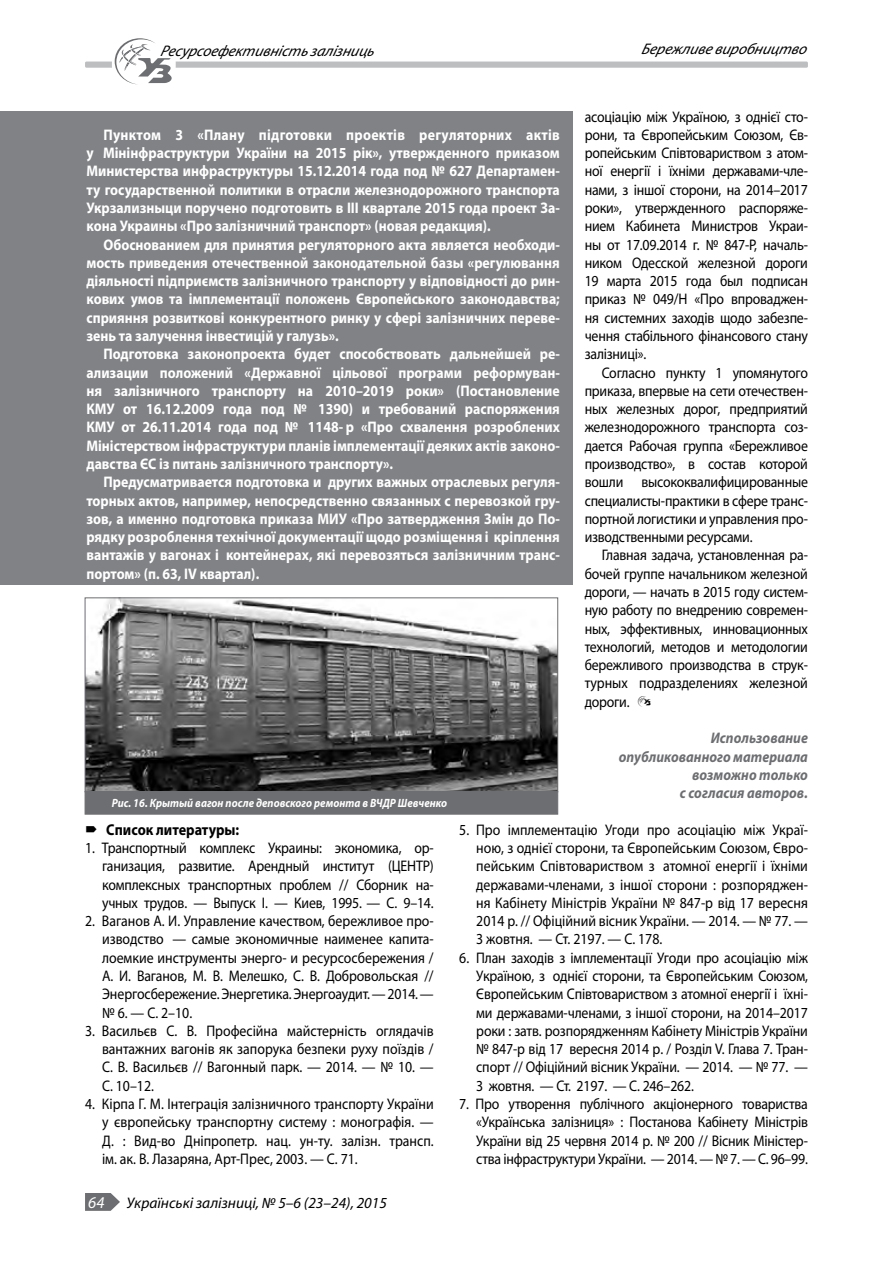
<style>
.page{position:relative;width:893px;height:1263px;background:#fff}
.page>*{position:absolute;margin:0;border:0;box-sizing:border-box;transform-origin:0 0}
.t1{font:italic 16.5px "Myriad Pro";color:#fff}
.t2{font:700 15.75px "Myriad Pro";color:#000;scale:.9 1}
.t3{font:15.3px/18.3px "Myriad Pro";letter-spacing:-.01em;color:#000;text-align:justify;scale:.9 1}
.t4{font:700 15.3px/18.3px "Myriad Pro";color:#fff;text-align:justify;scale:.9 1}
.t5{font:italic 15.3px "Myriad Pro";color:#000}
.t6{font:italic 700 15.3px/18.3px "Myriad Pro";color:#6d6e71;text-align:right;scale:.9 1}
.t7{font:italic 700 12px "Myriad Pro";color:#fff;scale:.9 1}
</style>
<div class="page">
<img style="left:87px;top:599px;width:469px;height:191px">
<div style="left:85px;top:597px;width:473px;height:195px;border:1px solid #6d6e71"></div>
<div style="left:85px;top:791px;width:473px;height:23px;background:#6d6e71"></div>
<div style="left:0;top:111px;width:572px;height:474px;background:#808285"></div>
<div style="left:85px;top:62px;width:723px;height:6px;background:#bcbec0;border-radius:2px"></div>
<div style="left:112px;top:60px;width:64px;height:9px;background:#fff;border-radius:2px"></div>
<svg style="left:115px;top:38px;width:57px;height:46px"></svg>
<svg style="left:85px;top:1193px;width:35px;height:18px"></svg>
<p class="t5" style="left:160px;top:41px;width:220px">Ресурсоефективністьзалізниць</p>
<p class="t5" style="left:641px;top:39px;width:171px">Бережливевиробництво</p>
<p class="t4" style="left:86px;top:125px;width:528px;text-indent:17px">Пунктом 3 «Плану підготовки проектів регуляторних актів у Мінінфраструктури України на 2015 рік», утвержденного приказом Министерства инфраструктуры 15.12.2014 года под № 627 Департамен&shy;ту государственной политики в отрасли железнодорожного транспорта Укрзализныци поручено подготовить в ІІІ квартале 2015 года проект За&shy;кона Украины «Про залізничний транспорт» (новая редакция).</p>
<p class="t4" style="left:86px;top:235px;width:527px;text-indent:17px">Обоснованием для принятия регуляторного акта является необходи&shy;мость приведения отечественной законодательной базы «регулювання діяльності підприємств залізничного транспорту у відповідності до рин&shy;кових умов та імплементації положень Європейського законодавства; сприяння розвиткові конкурентного ринку у сфері залізничних переве&shy;зень та залучення інвестицій у галузь».</p>
<p class="t4" style="left:86px;top:344px;width:528px;text-indent:17px">Подготовка законопроекта будет способствовать дальнейшей ре&shy;ализации положений «Державної цільової програми реформуван&shy;ня залізничного транспорту на 2010–2019 роки» (Постановление КМУ от 16.12.2009 года под № 1390) и требований распоряжения КМУ от 26.11.2014 года под № 1148- р «Про схвалення розроблених Міністерством інфраструктури планів імплементації деяких актів законо&shy;давства ЄС із питань залізничного транспорту».</p>
<p class="t4" style="left:86px;top:472px;width:527px;text-indent:17px">Предусматривается подготовка и других важных отраслевых регуля&shy;торных актов, например, непосредственно связанных с перевозкой гру&shy;зов, а именно подготовка приказа МИУ «Про затвердження Змін до По&shy;рядку розроблення технічної документації щодо розміщення і кріплення вантажів у вагонах і контейнерах, які перевозяться залізничним транс&shy;портом» (п. 63, ІV квартал).</p>
<p class="t7" style="left:112px;top:795px;width:374px">Рис. 16. Крытый вагон после деповского ремонта в ВЧДР Шевченко</p>
<p class="t3" style="left:585px;top:107px;width:250px">асоціацію між Україною, з однієї сто&shy;рони, та Європейським Союзом, Єв&shy;ропейським Співтовариством з атом&shy;ної енергії і їхніми державами-чле&shy;нами, з іншої сторони, на 2014–2017 роки», утвержденного распоряже&shy;нием Кабинета Министров Украи&shy;ны от 17.09.2014 г. № 847-Р, началь&shy;ником Одесской железной дороги 19 марта 2015 года был подписан приказ № 049/Н «Про впроваджен&shy;ня системних заходів щодо забезпе&shy;чення стабільного фінансового стану залізниці».</p>
<p class="t3" style="left:585px;top:363px;width:250px;text-indent:17px">Согласно пункту 1 упомянутого приказа, впервые на сети отечествен&shy;ных железных дорог, предприятий железнодорожного транспорта соз&shy;дается Рабочая группа «Бережливое производство», в состав которой вошли высококвалифицированные специалисты-практики в сфере транс&shy;портной логистики и управления про&shy;изводственными ресурсами.</p>
<p class="t3" style="left:585px;top:546px;width:250px;text-indent:17px">Главная задача, установленная ра&shy;бочей группе начальником железной дороги, — начать в 2015 году систем&shy;ную работу по внедрению современ&shy;ных, эффективных, инновационных технологий, методов и методологии бережливого производства в струк&shy;турных подразделениях железной дороги.</p>
<p class="t6" style="left:619px;top:728px;width:212px">Использование опубликованного материала возможно только<br>с согласия авторов.</p>
<p class="t2" style="left:106px;top:819px;width:149px">Список литературы:</p>
<p class="t3" style="left:102px;top:838px;width:370px;text-indent:-17px">1. Транспортный комплекс Украины: экономика, ор&shy;ганизация, развитие. Арендный институт (ЦЕНТР) комплексных транспортных проблем // Сборник на&shy;учных трудов. — Выпуск І. — Киев, 1995. — С. 9–14.</p>
<p class="t3" style="left:102px;top:912px;width:370px;text-indent:-17px">2. Ваганов А. И. Управление качеством, бережливое про&shy;изводство — самые экономичные наименее капита&shy;лоемкие инструменты энерго- и ресурсосбережения / А. И. Ваганов, М. В. Мелешко, С. В. Добровольская // Энергосбережение. Энергетика. Энергоаудит. — 2014. — № 6. — С. 2–10.</p>
<p class="t3" style="left:102px;top:1021px;width:370px;text-indent:-17px">3. Васильєв С. В. Професійна майстерність оглядачів вантажних вагонів як запорука безпеки руху поїздів / С. В. Васильєв // Вагонный парк. — 2014. — № 10. — С. 10–12.</p>
<p class="t3" style="left:102px;top:1094px;width:370px;text-indent:-17px">4. Кірпа Г. М. Інтеграція залізничного транспорту України у європейську транспортну систему : монографія. — Д. : Вид-во Дніпропетр. нац. ун-ту. залізн. трансп. ім. ак. В. Лазаряна, Арт-Прес, 2003. — С. 71.</p>
<p class="t1" style="left:88px;top:1192px;width:18px">64</p>
<p class="t5" style="left:127px;top:1193px;width:262px">Українські залізниці, № 5–6 (23–24), 2015</p>
<p class="t3" style="left:476px;top:820px;width:370px;text-indent:-17px">5. Про імплементацію Угоди про асоціацію між Украї&shy;ною, з однієї сторони, та Європейським Союзом, Євро&shy;пейським Співтовариством з атомної енергії і їхніми державами-членами, з іншої сторони : розпоряджен&shy;ня Кабінету Міністрів України № 847-р від 17 вересня 2014 р. // Офіційний вісник України. — 2014. — № 77. — 3 жовтня. — Ст. 2197. — С. 178.</p>
<p class="t3" style="left:476px;top:948px;width:370px;text-indent:-17px">6. План заходів з імплементації Угоди про асоціацію між Україною, з однієї сторони, та Європейським Союзом, Європейським Співтовариством з атомної енергії і їхні&shy;ми державами-членами, з іншої сторони, на 2014–2017 роки : затв. розпорядженням Кабінету Міністрів України № 847-р від 17 вересня 2014 р. / Розділ V. Глава 7. Тран&shy;спорт // Офіційний вісник України. — 2014. — № 77. — 3 жовтня. — Ст. 2197. — С. 246–262.</p>
<p class="t3" style="left:476px;top:1094px;width:370px;text-indent:-17px">7. Про утворення публічного акціонерного товариства «Українська залізниця» : Постанова Кабінету Міністрів України від 25 червня 2014 р. № 200 // Вісник Міністер&shy;ства інфраструктури України. — 2014. — № 7. — С. 96–99.</p>
</div>
